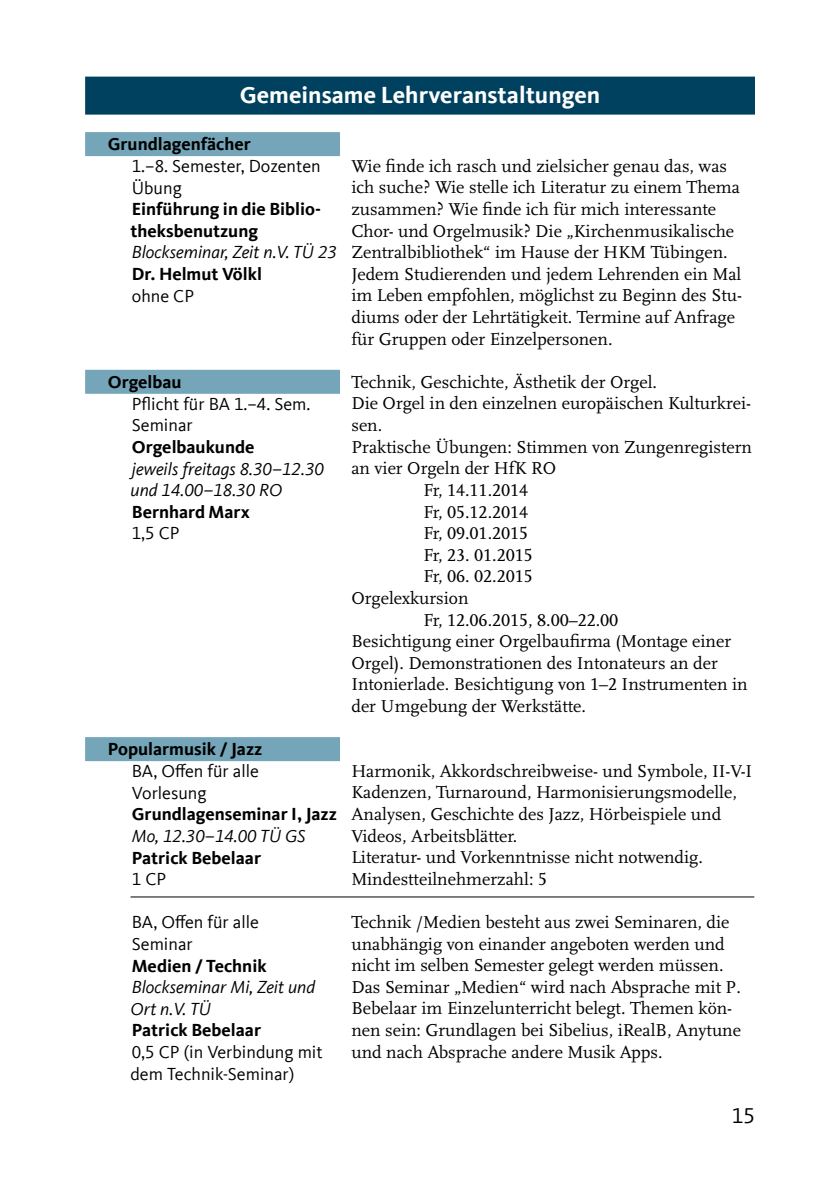
<style>
.page{position:relative;width:840px;height:1191px;background:#fff}
.page>*{position:absolute;margin:0;border:0;box-sizing:border-box;transform-origin:0 0}
.t1{font:700 24px "Kievit Offc";color:#fff}
.t2{font:22px "Kievit Offc";color:#000}
.t3{font:18px/21.6px "Scala LF";color:#000}
.t4{font:700 18px/21.6px "Kievit Offc";color:#000}
.t5{font:18px/21.6px "Kievit Offc";color:#000}
.t6{font:italic 18px/21.6px "Kievit Offc";color:#000}
</style>
<div class="page">
<div style="left:85px;top:77px;width:669px;height:38px;background:#00415f"></div>
<div style="left:85px;top:132px;width:255px;height:24px;background:#75a5b9"></div>
<div style="left:85px;top:370px;width:255px;height:24px;background:#75a5b9"></div>
<div style="left:85px;top:737px;width:255px;height:24px;background:#75a5b9"></div>
<hr style="left:130px;top:896px;width:623px;height:1px;background:#000">
<h1 class="t1" style="left:240px;top:81px;width:362px">Gemeinsame Lehrveranstaltungen</h1>
<p class="t4" style="left:108px;top:134px;width:144px">Grundlagenfächer</p>
<p class="t5" style="left:132px;top:155px;width:190px">1.–8. Semester, Dozenten<br>Übung</p>
<p class="t4" style="left:130px;top:198px;width:192px">Einführung in die Biblio&shy;theksbenutzung</p>
<p class="t6" style="left:132px;top:242px;width:206px">Blockseminar, Zeit n.V. TÜ 23</p>
<p class="t4" style="left:132px;top:263px;width:132px">Dr. Helmut Völkl</p>
<p class="t5" style="left:132px;top:285px;width:64px">ohne CP</p>
<p class="t3" style="left:351px;top:155px;width:392px">Wie finde ich rasch und zielsicher genau das, was ich suche? Wie stelle ich Literatur zu einem Thema zusammen? Wie finde ich für mich interessante Chor- und Orgelmusik? Die „Kirchenmusikalische Zentralbibliothek“ im Hause der HKM Tübingen.<br>Jedem Studierenden und jedem Lehrenden ein Mal im Leben empfohlen, möglichst zu Beginn des Stu&shy;diums oder der Lehrtätigkeit. Termine auf Anfrage für Gruppen oder Einzelpersonen.</p>
<p class="t3" style="left:351px;top:371px;width:307px">Technik, Geschichte, Ästhetik der Orgel.</p>
<p class="t3" style="left:351px;top:393px;width:401px">Die Orgel in den einzelnen europäischen Kulturkrei-</p>
<p class="t3" style="left:351px;top:415px;width:32px">sen.</p>
<p class="t3" style="left:351px;top:436px;width:402px">Praktische Übungen: Stimmen von Zungenregistern</p>
<p class="t3" style="left:351px;top:458px;width:206px">an vier Orgeln der HfK RO</p>
<p class="t3" style="left:423px;top:479px;width:106px">Fr, 14.11.2014</p>
<p class="t3" style="left:423px;top:501px;width:106px">Fr, 05.12.2014</p>
<p class="t3" style="left:423px;top:523px;width:106px">Fr, 09.01.2015</p>
<p class="t3" style="left:423px;top:544px;width:111px">Fr, 23. 01.2015</p>
<p class="t3" style="left:423px;top:566px;width:111px">Fr, 06. 02.2015</p>
<p class="t3" style="left:351px;top:587px;width:118px">Orgelexkursion</p>
<p class="t3" style="left:423px;top:609px;width:196px">Fr, 12.06.2015, 8.00–22.00</p>
<p class="t3" style="left:351px;top:631px;width:381px">Besichtigung einer Orgelbaufirma (Montage einer</p>
<p class="t3" style="left:351px;top:652px;width:368px">Orgel). Demonstrationen des Intonateurs an der</p>
<p class="t3" style="left:351px;top:674px;width:397px">Intonierlade. Besichtigung von 1–2 Instrumenten in</p>
<p class="t3" style="left:351px;top:695px;width:236px">der Umgebung der Werkstätte.</p>
<p class="t4" style="left:108px;top:371px;width:75px">Orgelbau</p>
<p class="t5" style="left:132px;top:393px;width:180px">Pflicht für BA 1.–4. Sem.<br>Seminar</p>
<p class="t4" style="left:132px;top:436px;width:124px">Orgelbaukunde</p>
<p class="t6" style="left:130px;top:458px;width:195px">jeweils freitags 8.30–12.30 und 14.00–18.30 RO</p>
<p class="t4" style="left:132px;top:501px;width:119px">Bernhard Marx</p>
<p class="t5" style="left:132px;top:523px;width:49px">1,5 CP</p>
<p class="t4" style="left:108px;top:738px;width:156px">Popularmusik / Jazz</p>
<p class="t5" style="left:132px;top:760px;width:129px">BA, Offen für alle<br>Vorlesung</p>
<p class="t4" style="left:132px;top:803px;width:206px">Grundlagenseminar I, Jazz</p>
<p class="t6" style="left:132px;top:825px;width:175px">Mo, 12.30–14.00 TÜ GS</p>
<p class="t4" style="left:132px;top:846px;width:131px">Patrick Bebelaar</p>
<p class="t5" style="left:132px;top:868px;width:36px">1 CP</p>
<p class="t5" style="left:132px;top:911px;width:129px">BA, Offen für alle<br>Seminar</p>
<p class="t4" style="left:132px;top:954px;width:136px">Medien / Technik</p>
<p class="t6" style="left:130px;top:976px;width:186px">Blockseminar Mi, Zeit und<br>Ort n.V. TÜ</p>
<p class="t4" style="left:132px;top:1019px;width:131px">Patrick Bebelaar</p>
<p class="t5" style="left:130px;top:1041px;width:193px">0,5 CP (in Verbindung mit dem Technik-Seminar)</p>
<p class="t3" style="left:351px;top:760px;width:402px">Harmonik, Akkordschreibweise- und Symbole, II-V-I Kadenzen, Turnaround, Harmonisierungsmodelle, Analysen, Geschichte des Jazz, Hörbeispiele und Videos, Arbeitsblätter.<br>Literatur- und Vorkenntnisse nicht notwendig.<br>Mindestteilnehmerzahl: 5</p>
<p class="t3" style="left:351px;top:911px;width:391px">Technik /Medien besteht aus zwei Seminaren, die unabhängig von einander angeboten werden und nicht im selben Semester gelegt werden müssen.<br>Das Seminar „Medien“ wird nach Absprache mit P.<br>Bebelaar im Einzelunterricht belegt. Themen kön&shy;nen sein: Grundlagen bei Sibelius, iRealB, Anytune und nach Absprache andere Musik Apps.</p>
<p class="t2" style="left:731px;top:1103px;width:25px">15</p>
</div>
